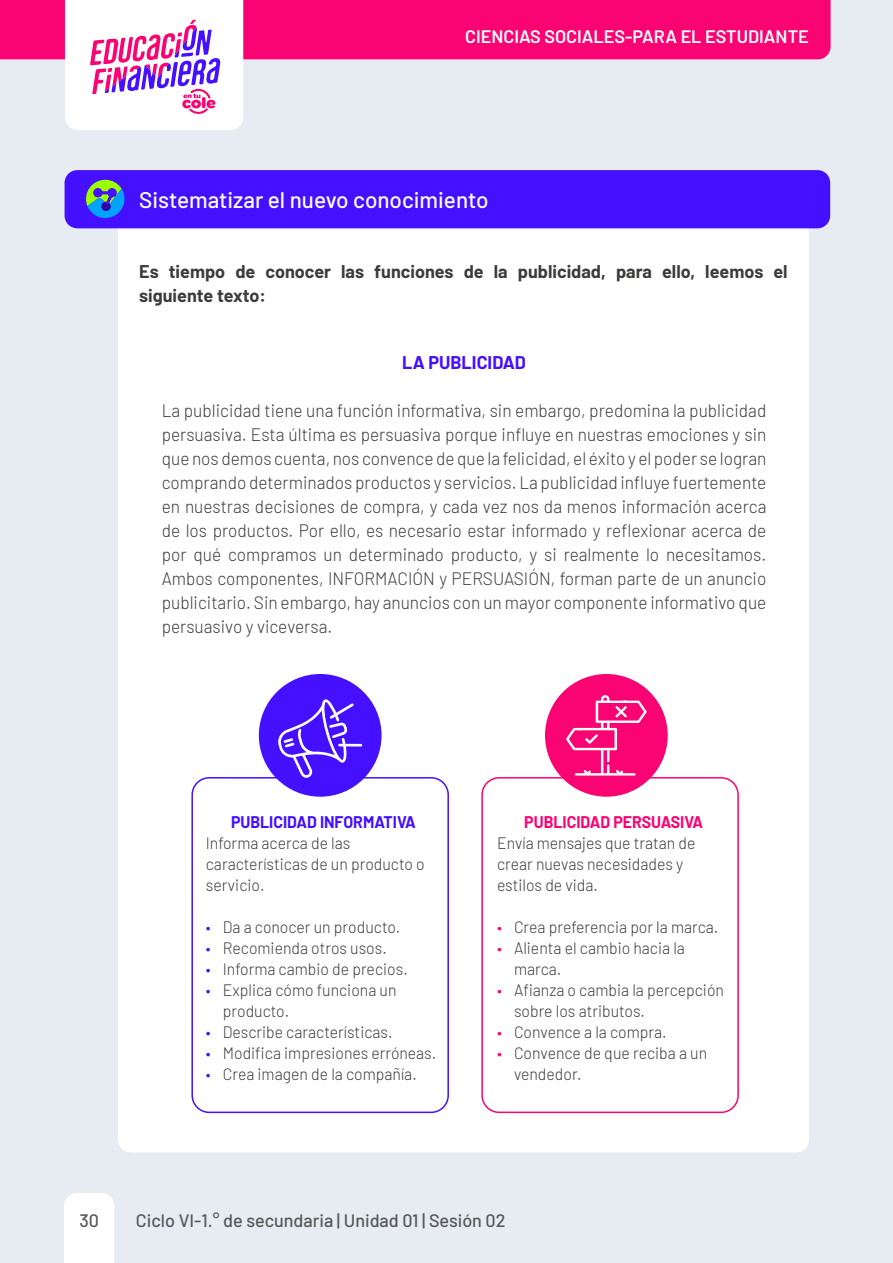
<style>
.page{position:relative;width:893px;height:1263px;background:#e6ecf2}
.page>*{position:absolute;margin:0;border:0;box-sizing:border-box;transform-origin:0 0}
.t1{font:500 22.5px "Barlow";color:#fff}
.t2{font:300 18px/24px "Barlow";color:#3c3c3b;text-align:justify;scale:.96 1}
.t3{font:700 18px/24px "Barlow";color:#3c3c3b}
.t4{font:500 18px "Barlow";color:#575756}
.t5{font:600 18px "Barlow";color:#fff}
.t6{font:700 18px "Barlow";color:#450fff}
.t7{font:300 16.5px/21px "Barlow";color:#3c3c3b;scale:.96 1}
.t8{font:700 16.5px "Barlow";color:#450fff;scale:.96 1}
.t9{font:700 16.5px "Barlow";color:#fa0373;scale:.96 1}
.s1{color:#450fff}
.s2{color:#fa0373}
</style>
<div class="page">
<div style="left:0;top:0;width:831px;height:59px;background:#fa0373"></div>
<svg style="left:65px;top:0;width:178px;height:130px"></svg>
<div style="left:64px;top:1193px;width:50px;height:70px;background:#fff"></div>
<div style="left:118px;top:218px;width:691px;height:934px;background:#fff;border-radius:13px"></div>
<div style="left:65px;top:170px;width:765px;height:58px;background:#450fff;border-radius:13px"></div>
<svg style="left:86px;top:180px;width:39px;height:38px"></svg>
<div style="left:481px;top:777px;width:258px;height:336px;border:2px solid #fa0373;border-radius:17px"></div>
<div style="left:545px;top:674px;width:123px;height:123px;background:#fa0373;border-radius:50%"></div>
<svg style="left:566px;top:695px;width:81px;height:80px"></svg>
<div style="left:191px;top:777px;width:258px;height:336px;border:2px solid #450fff;border-radius:17px"></div>
<div style="left:259px;top:674px;width:123px;height:123px;background:#450fff;border-radius:50%"></div>
<svg style="left:278px;top:699px;width:84px;height:79px"></svg>
<p class="t5" style="left:465px;top:23px;width:345px">CIENCIAS SOCIALES-PARA EL ESTUDIANTE</p>
<p class="t1" style="left:139px;top:183px;width:351px">Sistematizar el nuevo conocimiento</p>
<p class="t3" style="left:139px;top:259px;width:650px">Es tiempo de conocer las funciones de la publicidad, para ello, leemos el siguiente texto:</p>
<p class="t6" style="left:402px;top:349px;width:125px">LA PUBLICIDAD</p>
<p class="t2" style="left:162px;top:397px;width:631px">La publicidad tiene una función informativa, sin embargo, predomina la publicidad persuasiva. Esta última es persuasiva porque influye en nuestras emociones y sin que nos demos cuenta, nos convence de que la felicidad, el éxito y el poder se logran comprando determinados productos y servicios. La publicidad influye fuertemente en nuestras decisiones de compra, y cada vez nos da menos información acerca de los productos. Por ello, es necesario estar informado y reflexionar acerca de por qué compramos un determinado producto, y si realmente lo necesitamos.<br>Ambos componentes, INFORMACIÓN y PERSUASIÓN, forman parte de un anuncio publicitario. Sin embargo, hay anuncios con un mayor componente informativo que persuasivo y viceversa.</p>
<p class="t8" style="left:231px;top:810px;width:194px">PUBLICIDAD INFORMATIVA</p>
<p class="t7" style="left:206px;top:831px;width:230px">Informa acerca de las características de un producto o servicio.</p>
<p class="t7" style="left:206px;top:915px;width:204px"><span class="s1">•</span> Da a conocer un producto.</p>
<p class="t7" style="left:206px;top:936px;width:190px"><span class="s1">•</span> Recomienda otros usos.</p>
<p class="t7" style="left:206px;top:957px;width:212px"><span class="s1">•</span> Informa cambio de precios.</p>
<p class="t7" style="left:223px;top:978px;width:182px;text-indent:-17px"><span class="s1">•</span> Explica cómo funciona un producto.</p>
<p class="t7" style="left:206px;top:1020px;width:196px"><span class="s1">•</span> Describe características.</p>
<p class="t7" style="left:206px;top:1041px;width:242px"><span class="s1">•</span> Modifica impresiones erróneas.</p>
<p class="t7" style="left:206px;top:1062px;width:221px"><span class="s1">•</span> Crea imagen de la compañía.</p>
<p class="t9" style="left:524px;top:810px;width:188px">PUBLICIDAD PERSUASIVA</p>
<p class="t7" style="left:497px;top:831px;width:208px">Envía mensajes que tratan de crear nuevas necesidades y estilos de vida.</p>
<p class="t7" style="left:497px;top:915px;width:232px"><span class="s2">•</span> Crea preferencia por la marca.</p>
<p class="t7" style="left:514px;top:936px;width:180px;text-indent:-17px"><span class="s2">•</span> Alienta el cambio hacia la marca.</p>
<p class="t7" style="left:514px;top:978px;width:220px;text-indent:-17px"><span class="s2">•</span> Afianza o cambia la percepción sobre los atributos.</p>
<p class="t7" style="left:497px;top:1020px;width:178px"><span class="s2">•</span> Convence a la compra.</p>
<p class="t7" style="left:514px;top:1041px;width:203px;text-indent:-17px"><span class="s2">•</span> Convence de que reciba a un vendedor.</p>
<p class="t4" style="left:79px;top:1207px;width:21px">30</p>
<p class="t4" style="left:136px;top:1207px;width:371px">Ciclo VI-1.° de secundaria | Unidad 01 | Sesión 02</p>
</div>
